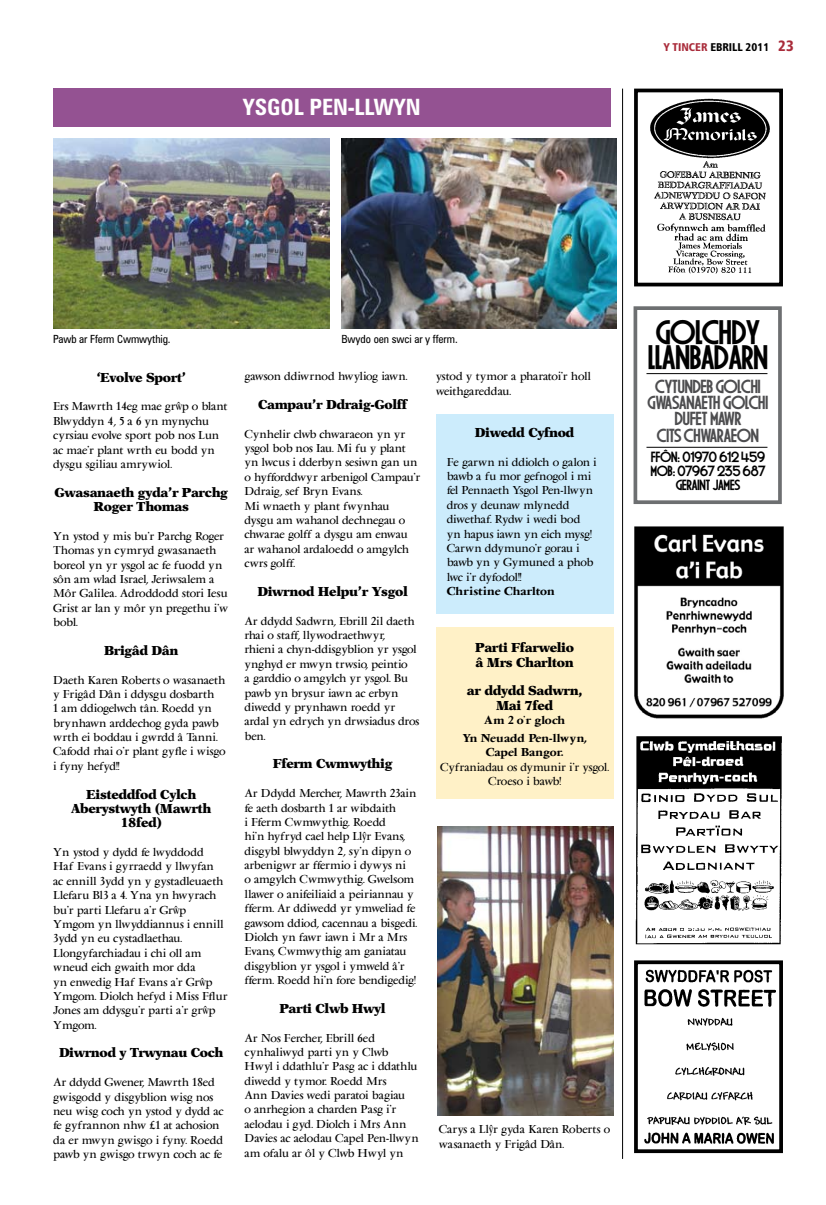
<style>
.page{position:relative;width:826px;height:1205px;background:#fff}
.page>*{position:absolute;margin:0;border:0;box-sizing:border-box;transform-origin:0 0}
.t1{font:28.75px/25px "Gainsborough";letter-spacing:-.005em;color:#000}
.t2{font:700 condensed 22.5px "Zurich BT";color:#fff}
.t3{font:16px/16.2px "Gainsborough";letter-spacing:-.005em;color:#4d4d4f;text-align:center}
.t4{font:13.12px/14.4px "New Aster Du";letter-spacing:-.03em;color:#000;text-align:center}
.t5{font:12.5px/13.8px "Gainsborough";letter-spacing:-.005em;color:#000;text-align:center}
.t6{font:condensed 11.25px "Zurich BT";letter-spacing:-.005em;color:#000}
.t7{font:11.25px "Humanist 777 BT Black Condensed B";color:#000}
.t8{font:11px/14.4px "Vendome ICG";letter-spacing:-.025em;color:#000}
.t9{font:700 11px/17.9px "Vendome ICG";letter-spacing:-.025em;color:#000;text-align:center}
.t10{font:11px/14.4px "Vendome ICG";letter-spacing:-.005em;color:#000}
.s1{color:#a92b3a}
.s2{font-size:15px;color:#a92b3a}
.s3{font-family:"Garamond Llyfr Cul";font-size:11.88px}
</style>
<div class="page">
<div style="left:53px;top:89px;width:557px;height:38px;background:#945292"></div>
<img style="left:634px;top:526px;width:149px;height:192px">
<img style="left:635px;top:736px;width:147px;height:209px">
<div style="left:634px;top:89px;width:149px;height:197px;border:4px solid #000"></div>
<img style="left:644px;top:91px;width:131px;height:183px">
<div style="left:634px;top:960px;width:149px;height:193px;border:4px solid #000"></div>
<img style="left:644px;top:969px;width:131px;height:175px">
<div style="left:633px;top:306px;width:148px;height:198px;border:4px solid #6d6f71"></div>
<hr style="left:646px;top:373px;width:121px;height:1px;background:#000">
<hr style="left:646px;top:447px;width:121px;height:1px;background:#000">
<hr style="left:622px;top:89px;width:1px;height:1070px;background:#000">
<img style="left:438px;top:827px;width:175px;height:288px">
<img style="left:341px;top:139px;width:275px;height:190px">
<img style="left:53px;top:139px;width:276px;height:190px">
<div style="left:436px;top:414px;width:177px;height:200px;background:#ccecfc"></div>
<div style="left:436px;top:627px;width:177px;height:172px;background:#fff1c7"></div>
<h2 class="t2" style="left:243px;top:94px;width:180px">YSGOL PEN-LLWYN</h2>
<p class="t7" style="left:663px;top:40px;width:132px"><span class="s1">Y TINCER</span> EBRILL 2011 <span class="s2">23</span></p>
<p class="t6" style="left:53px;top:332px;width:119px">Pawb ar Fferm Cwmwythig.</p>
<p class="t6" style="left:341px;top:332px;width:118px">Bwydo oen swci ar y fferm.</p>
<p class="t4" style="left:96px;top:370px;width:91px">‘Evolve Sport’</p>
<p class="t8" style="left:53px;top:399px;width:176px">Ers Mawrth 14eg mae gr<span class="s3">ã</span>p o blant<br>Blwyddyn 4, 5 a 6 yn mynychu cyrsiau evolve sport pob nos Lun ac mae’r plant wrth eu bodd yn dysgu sgiliau amrywiol.</p>
<p class="t4" style="left:55px;top:485px;width:175px">Gwasanaeth gyda’r Parchg<br>Roger Thomas</p>
<p class="t8" style="left:53px;top:528px;width:177px">Yn ystod y mis bu’r Parchg Roger<br>Thomas yn cymryd gwasanaeth boreol yn yr ysgol ac fe fuodd yn sôn am wlad Israel, Jeriwsalem a<br>Môr Galilea. Adroddodd stori Iesu<br>Grist ar lan y môr yn pregethu i’w bobl.</p>
<p class="t4" style="left:104px;top:643px;width:76px">Brigâd Dân</p>
<p class="t8" style="left:53px;top:672px;width:174px">Daeth Karen Roberts o wasanaeth y Frigâd Dân i ddysgu dosbarth<br>1 am ddiogelwch tân. Roedd yn brynhawn arddechog gyda pawb wrth ei boddau i gwrdd â Tanni.<br>Cafodd rhai o’r plant gyfle i wisgo i fyny hefyd!!</p>
<p class="t4" style="left:71px;top:786px;width:142px">Eisteddfod Cylch<br>Aberystwyth (Mawrth<br>18fed)</p>
<p class="t8" style="left:53px;top:845px;width:176px">Yn ystod y dydd fe lwyddodd<br>Haf Evans i gyrraedd y llwyfan<br>ac ennill 3ydd yn y gystadleuaeth<br>Llefaru Bl3 a 4. Yna yn hwyrach bu’r parti Llefaru a’r Gr<span class="s3">ã</span>p<br>Ymgom yn llwyddiannus i ennill<br>3ydd yn eu cystadlaethau.<br>Llongyfarchiadau i chi oll am wneud eich gwaith mor dda<br>yn enwedig Haf Evans a’r Gr<span class="s3">ã</span>p<br>Ymgom. Diolch hefyd i Miss Fflur<br>Jones am ddysgu’r parti a’r gr<span class="s3">ã</span>p<br>Ymgom.</p>
<p class="t4" style="left:59px;top:1045px;width:166px">Diwrnod y Trwynau Coch</p>
<p class="t8" style="left:53px;top:1075px;width:172px">Ar ddydd Gwener, Mawrth 18ed gwisgodd y disgyblion wisg nos neu wisg coch yn ystod y dydd ac fe gyfrannon nhw £1 at achosion da er mwyn gwisgo i fyny. Roedd pawb yn gwisgo trwyn coch ac fe</p>
<p class="t8" style="left:244px;top:369px;width:164px">gawson ddiwrnod hwyliog iawn.</p>
<p class="t4" style="left:258px;top:397px;width:150px">Campau’r Ddraig-Golff</p>
<p class="t8" style="left:244px;top:426px;width:177px">Cynhelir clwb chwaraeon yn yr ysgol bob nos Iau. Mi fu y plant yn lwcus i dderbyn sesiwn gan un o hyfforddwyr arbenigol Campau’r<br>Ddraig, sef Bryn Evans.<br>Mi wnaeth y plant fwynhau dysgu am wahanol dechnegau o chwarae golff a dysgu am enwau ar wahanol ardaloedd o amgylch cwrs golff.</p>
<p class="t4" style="left:257px;top:584px;width:152px">Diwrnod Helpu’r Ysgol</p>
<p class="t8" style="left:244px;top:613px;width:176px">Ar ddydd Sadwrn, Ebrill 2il daeth rhai o staff, llywodraethwyr,<br>rhieni a chyn-ddisgyblion yr ysgol ynghyd er mwyn trwsio, peintio<br>a garddio o amgylch yr ysgol. Bu pawb yn brysur iawn ac erbyn diwedd y prynhawn roedd yr ardal yn edrych yn drwsiadus dros ben.</p>
<p class="t4" style="left:273px;top:756px;width:121px">Fferm Cwmwythig</p>
<p class="t8" style="left:244px;top:786px;width:174px">Ar Ddydd Mercher, Mawrth 23ain fe aeth dosbarth 1 ar wibdaith<br>i Fferm Cwmwythig. Roedd<br>hi’n hyfryd cael help Ll<span class="s3">ñ</span>r Evans, disgybl blwyddyn 2, sy’n dipyn o arbenigwr ar ffermio i dywys ni<br>o amgylch Cwmwythig. Gwelsom llawer o anifeiliaid a peiriannau y fferm. Ar ddiwedd yr ymweliad fe gawsom ddiod, cacennau a bisgedi.<br>Diolch yn fawr iawn i Mr a Mrs<br>Evans, Cwmwythig am ganiatau disgyblion yr ysgol i ymweld â’r fferm. Roedd hi’n fore bendigedig!</p>
<p class="t4" style="left:279px;top:1001px;width:108px">Parti Clwb Hwyl</p>
<p class="t8" style="left:244px;top:1030px;width:176px">Ar Nos Fercher, Ebrill 6ed cynhaliwyd parti yn y Clwb<br>Hwyl i ddathlu’r Pasg ac i ddathlu diwedd y tymor. Roedd Mrs<br>Ann Davies wedi paratoi bagiau<br>o anrhegion a charden Pasg i’r aelodau i gyd. Diolch i Mrs Ann<br>Davies ac aelodau Capel Pen-llwyn am ofalu ar ôl y Clwb Hwyl yn</p>
<p class="t8" style="left:436px;top:369px;width:157px">ystod y tymor a pharatoi’r holl weithgareddau.</p>
<p class="t4" style="left:475px;top:425px;width:101px">Diwedd Cyfnod</p>
<p class="t8" style="left:446px;top:454px;width:152px">Fe garwn ni ddiolch o galon i bawb a fu mor gefnogol i mi fel Pennaeth Ysgol Pen-llwyn dros y deunaw mlynedd diwethaf. Rydw i wedi bod yn hapus iawn yn eich mysg!<br>Carwn ddymuno’r gorau i bawb yn y Gymuned a phob lwc i’r dyfodol!!</p>
<p class="t9" style="left:446px;top:582px;width:110px">Christine Charlton</p>
<p class="t4" style="left:475px;top:640px;width:100px;text-align:left">Parti Ffarwelio â Mrs Charlton</p>
<p class="t4" style="left:467px;top:683px;width:117px">ar ddydd Sadwrn,<br>Mai 7fed</p>
<p class="t9" style="left:462px;top:711px;width:126px">Am 2 o’r gloch<br>Yn Neuadd Pen-llwyn,</p>
<p class="t9" style="left:486px;top:743px;width:79px">Capel Bangor.</p>
<p class="t8" style="left:440px;top:759px;width:170px;text-align:center">Cyfraniadau os dymunir i’r ysgol.<br>Croeso i bawb!</p>
<p class="t10" style="left:439px;top:1122px;width:173px">Carys a Ll<span class="s3">ñ</span>r gyda Karen Roberts o wasanaeth y Frigâd Dân.</p>
<h1 class="t1" style="left:648px;top:321px;width:122px">GOLCHDY<br>LLANBADARN</h1>
<h3 class="t3" style="left:648px;top:379px;width:122px">CYTUNDEB GOLCHI<br>GWASANAETH GOLCHI<br>DUFET MAWR<br>CITS CHWARAEON</h3>
<p class="t5" style="left:651px;top:451px;width:116px">FFÔN: 01970 612 459<br>MOB: 07967 235 687<br>GERAINT JAMES</p>
</div>
